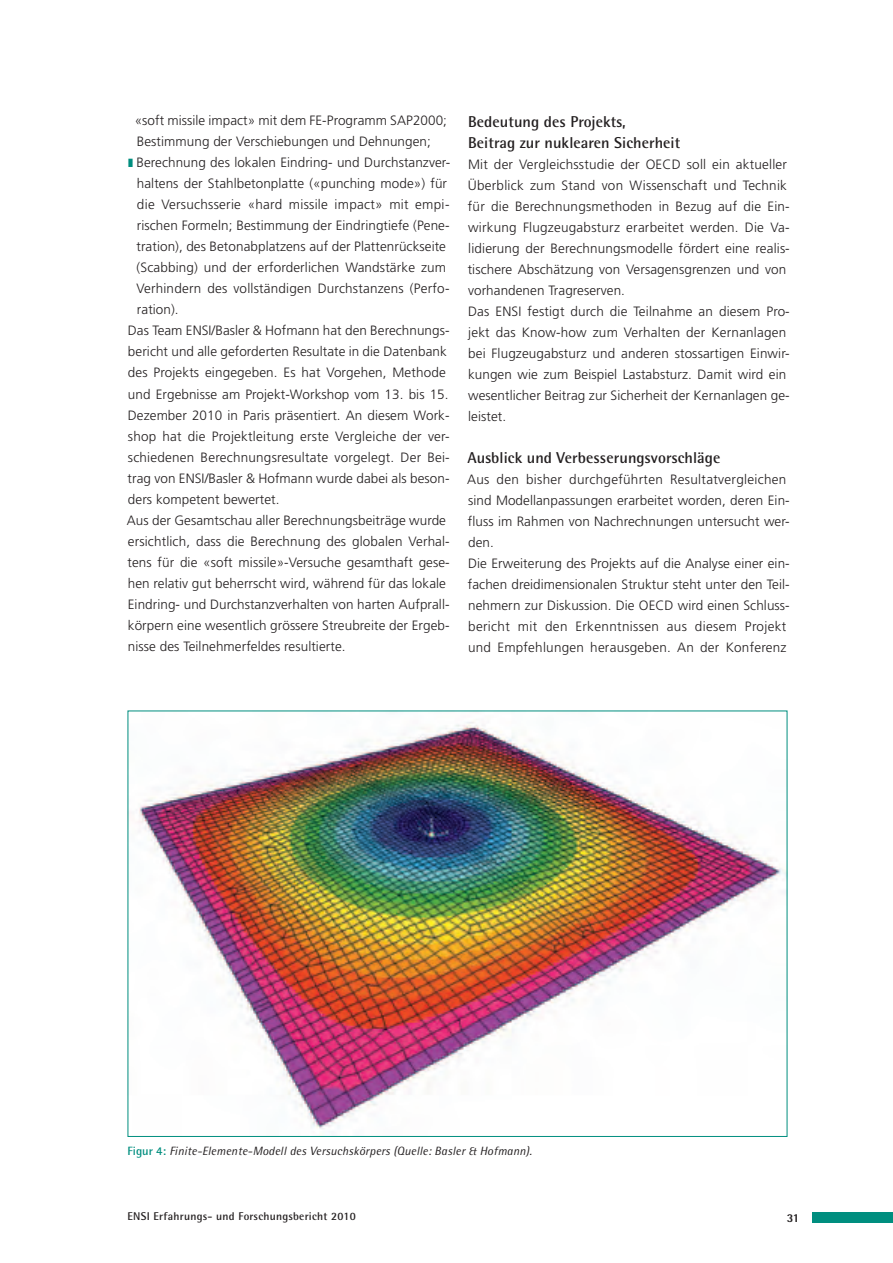
<style>
.page{position:relative;width:893px;height:1263px;background:#fff}
.page>*{position:absolute;margin:0;border:0;box-sizing:border-box;transform-origin:0 0}
.t1{font:700 15.75px/21px "Rotis Semi Sans";letter-spacing:.005em;color:#231f20}
.t2{font:300 13.5px/21px "Frutiger";letter-spacing:.005em;color:#231f20}
.t3{font:italic 12px "Rotis Semi Sans";letter-spacing:.015em;color:#231f20}
.t4{font:800 12px "Rotis Semi Sans";color:#231f20}
.t5{font:700 11.25px "Rotis Semi Sans";letter-spacing:.025em;color:#231f20}
.s1{color:#008e7f}
.s2{font-weight:700;font-style:normal;color:#008e7f}
</style>
<div class="page">
<div style="left:812px;top:1212px;width:81px;height:10px;background:#008e7f"></div>
<img style="left:138px;top:721px;width:647px;height:408px">
<p class="t2" style="left:135px;top:110px;width:314px">«soft missile impact» mit dem FE-Programm SAP2000;</p>
<p class="t2" style="left:137px;top:131px;width:296px">Bestimmung der Verschiebungen und Dehnungen;</p>
<p class="t2" style="left:128px;top:152px;width:323px"><span class="s1">❚</span> Berechnung des lokalen Eindring- und Durchstanzver-</p>
<p class="t2" style="left:137px;top:173px;width:312px">haltens der Stahlbetonplatte («punching mode») für</p>
<p class="t2" style="left:137px;top:194px;width:314px">die Versuchsserie «hard missile impact» mit empi-</p>
<p class="t2" style="left:137px;top:215px;width:314px">rischen Formeln; Bestimmung der Eindringtiefe (Pene-</p>
<p class="t2" style="left:137px;top:236px;width:311px">tration), des Betonabplatzens auf der Plattenrückseite</p>
<p class="t2" style="left:137px;top:257px;width:311px">(Scabbing) und der erforderlichen Wandstärke zum</p>
<p class="t2" style="left:136px;top:278px;width:315px">Verhindern des vollständigen Durchstanzens (Perfo-</p>
<p class="t2" style="left:137px;top:299px;width:43px">ration).</p>
<p class="t2" style="left:128px;top:320px;width:323px">Das Team ENSI/Basler &amp; Hofmann hat den Berechnungs-</p>
<p class="t2" style="left:128px;top:341px;width:320px">bericht und alle geforderten Resultate in die Datenbank</p>
<p class="t2" style="left:128px;top:362px;width:319px">des Projekts eingegeben. Es hat Vorgehen, Methode</p>
<p class="t2" style="left:128px;top:383px;width:322px">und Ergebnisse am Projekt-Workshop vom 13. bis 15.</p>
<p class="t2" style="left:128px;top:404px;width:323px">Dezember 2010 in Paris präsentiert. An diesem Work-</p>
<p class="t2" style="left:128px;top:425px;width:323px">shop hat die Projektleitung erste Vergleiche der ver-</p>
<p class="t2" style="left:128px;top:446px;width:323px">schiedenen Berechnungsresultate vorgelegt. Der Bei-</p>
<p class="t2" style="left:128px;top:467px;width:324px">trag von ENSI/Basler &amp; Hofmann wurde dabei als beson-</p>
<p class="t2" style="left:128px;top:488px;width:153px">ders kompetent bewertet.</p>
<p class="t2" style="left:127px;top:509px;width:321px">Aus der Gesamtschau aller Berechnungsbeiträge wurde</p>
<p class="t2" style="left:128px;top:530px;width:323px">ersichtlich, dass die Berechnung des globalen Verhal-</p>
<p class="t2" style="left:128px;top:551px;width:324px">tens für die «soft missile»-Versuche gesamthaft gese-</p>
<p class="t2" style="left:128px;top:572px;width:320px">hen relativ gut beherrscht wird, während für das lokale</p>
<p class="t2" style="left:128px;top:593px;width:323px">Eindring- und Durchstanzverhalten von harten Aufprall-</p>
<p class="t2" style="left:128px;top:614px;width:323px">körpern eine wesentlich grössere Streubreite der Ergeb-</p>
<p class="t2" style="left:128px;top:635px;width:219px">nisse des Teilnehmerfeldes resultierte.</p>
<p class="t1" style="left:468px;top:111px;width:214px">Bedeutung des Projekts,<br>Beitrag zur nuklearen Sicherheit</p>
<p class="t2" style="left:468px;top:154px;width:324px">Mit der Vergleichsstudie der OECD soll ein aktueller Überblick zum Stand von Wissenschaft und Technik für die Berechnungsmethoden in Bezug auf die Ein&shy;wirkung Flugzeugabsturz erarbeitet werden. Die Va&shy;lidierung der Berechnungsmodelle fördert eine realis&shy;tischere Abschätzung von Versagensgrenzen und von vorhandenen Tragreserven.<br>Das ENSI festigt durch die Teilnahme an diesem Pro&shy;jekt das Know-how zum Verhalten der Kernanlagen bei Flugzeugabsturz und anderen stossartigen Einwir&shy;kungen wie zum Beispiel Lastabsturz. Damit wird ein wesentlicher Beitrag zur Sicherheit der Kernanlagen ge&shy;leistet.</p>
<p class="t1" style="left:467px;top:447px;width:255px">Ausblick und Verbesserungsvorschläge</p>
<p class="t2" style="left:467px;top:469px;width:324px">Aus den bisher durchgeführten Resultatvergleichen sind Modellanpassungen erarbeitet worden, deren Ein&shy;fluss im Rahmen von Nachrechnungen untersucht wer&shy;den.<br>Die Erweiterung des Projekts auf die Analyse einer ein&shy;fachen dreidimensionalen Struktur steht unter den Teil&shy;nehmern zur Diskussion. Die OECD wird einen Schluss&shy;bericht mit den Erkenntnissen aus diesem Projekt und Empfehlungen herausgeben. An der Konferenz</p>
<p class="t3" style="left:128px;top:1143px;width:406px"><span class="s2">Figur 4:</span> Finite-Elemente-Modell des Versuchskörpers (Quelle: Basler &amp; Hofmann).</p>
<p class="t5" style="left:128px;top:1210px;width:230px">ENSI Erfahrungs- und Forschungsbericht 2010</p>
<p class="t4" style="left:787px;top:1210px;width:14px">31</p>
</div>
